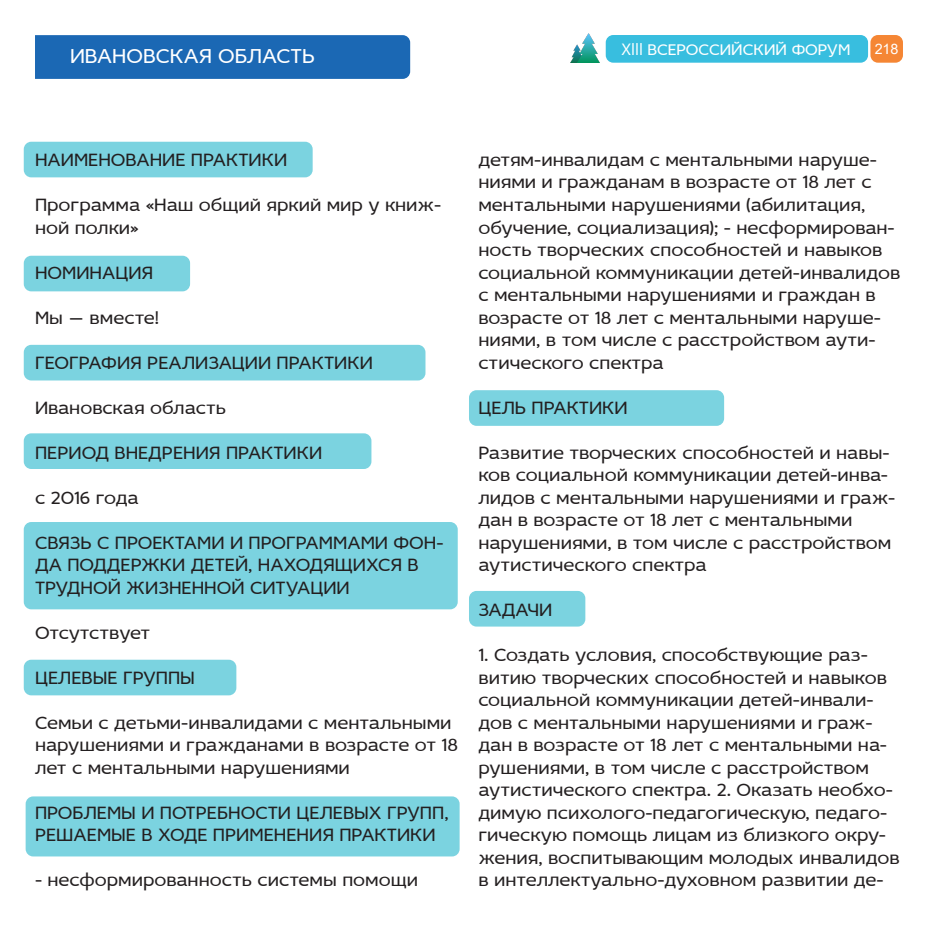
<style>
.page{position:relative;width:938px;height:938px;background:#fff}
.page>*{position:absolute;margin:0;border:0;box-sizing:border-box;transform-origin:0 0}
.t1{font:21.25px "Idealist Sans";color:#fff}
.t2{font:18.75px/22.5px "Idealist Sans";color:#231f20}
.t3{font:18.75px "Idealist Sans";letter-spacing:-.02em;color:#231f20}
.t4{font:16.25px "Idealist Sans";color:#fff}
.t5{font:14.38px "Arial";color:#fff}
</style>
<div class="page">
<div style="left:605px;top:35px;width:263px;height:28px;background:#38bedf;border-radius:8px"></div>
<div style="left:870px;top:35px;width:32px;height:28px;background:#f58634;border-radius:8px"></div>
<img style="left:571px;top:34px;width:29px;height:28px">
<div style="left:24px;top:142px;width:288px;height:35px;background:#7bd3e0;border-radius:8px"></div>
<div style="left:24px;top:256px;width:166px;height:35px;background:#7bd3e0;border-radius:8px"></div>
<div style="left:24px;top:345px;width:401px;height:35px;background:#7bd3e0;border-radius:8px"></div>
<div style="left:24px;top:433px;width:347px;height:36px;background:#7bd3e0;border-radius:8px"></div>
<div style="left:24px;top:659px;width:212px;height:36px;background:#7bd3e0;border-radius:8px"></div>
<div style="left:24px;top:522px;width:434px;height:87px;background:#7bd3e0;border-radius:7px"></div>
<div style="left:26px;top:796px;width:433px;height:60px;background:#7bd3e0;border-radius:8px"></div>
<div style="left:469px;top:390px;width:255px;height:36px;background:#7bd3e0;border-radius:8px"></div>
<div style="left:469px;top:591px;width:116px;height:35px;background:#7bd3e0;border-radius:8px"></div>
<div style="left:35px;top:35px;width:375px;height:44px;background:#1b68b4"></div>
<p class="t1" style="left:70px;top:45px;width:246px">ИВАНОВСКАЯ ОБЛАСТЬ</p>
<p class="t4" style="left:631px;top:40px;width:221px">●●● ВСЕРОССИЙСКИЙ ФОРУМ</p>
<p class="t5" style="left:874px;top:39px;width:25px">218</p>
<p class="t2" style="left:35px;top:149px;width:254px">НАИМЕНОВАНИЕ ПРАКТИКИ</p>
<p class="t2" style="left:35px;top:194px;width:407px">Программа «Наш общий яркий мир у книж&shy;ной полки»</p>
<p class="t2" style="left:35px;top:261px;width:120px">НОМИНАЦИЯ</p>
<p class="t2" style="left:35px;top:306px;width:126px">Мы — вместе!</p>
<p class="t2" style="left:35px;top:351px;width:339px">ГЕОГРАФИЯ РЕАЛИЗАЦИИ ПРАКТИКИ</p>
<p class="t2" style="left:35px;top:396px;width:192px">Ивановская область</p>
<p class="t2" style="left:35px;top:441px;width:289px">ПЕРИОД ВНЕДРЕНИЯ ПРАКТИКИ</p>
<p class="t2" style="left:35px;top:486px;width:105px">с 2016 года</p>
<p class="t2" style="left:35px;top:531px;width:410px">СВЯЗЬ С ПРОЕКТАМИ И ПРОГРАММАМИ ФОН-<br>ДА ПОДДЕРЖКИ ДЕТЕЙ, НАХОДЯЩИХСЯ В<br>ТРУДНОЙ ЖИЗНЕННОЙ СИТУАЦИИ</p>
<p class="t3" style="left:35px;top:622px;width:117px">Отсутствует</p>
<p class="t2" style="left:35px;top:666px;width:161px">ЦЕЛЕВЫЕ ГРУППЫ</p>
<p class="t2" style="left:35px;top:711px;width:424px">Семьи с детьми-инвалидами с ментальными нарушениями и гражданами в возрасте от 18 лет с ментальными нарушениями</p>
<p class="t2" style="left:35px;top:801px;width:415px">ПРОБЛЕМЫ И ПОТРЕБНОСТИ ЦЕЛЕВЫХ ГРУПП,<br>РЕШАЕМЫЕ В ХОДЕ ПРИМЕНЕНИЯ ПРАКТИКИ</p>
<p class="t2" style="left:35px;top:869px;width:384px">- несформированность системы помощи</p>
<p class="t2" style="left:478px;top:149px;width:423px">детям-инвалидам с ментальными наруше&shy;ниями и гражданам в возрасте от 18 лет с ментальными нарушениями (абилитация, обучение, социализация); - несформирован&shy;ность творческих способностей и навыков социальной коммуникации детей-инвалидов с ментальными нарушениями и граждан в возрасте от 18 лет с ментальными наруше&shy;ниями, в том числе с расстройством аути&shy;стического спектра</p>
<p class="t2" style="left:478px;top:396px;width:151px">ЦЕЛЬ ПРАКТИКИ</p>
<p class="t2" style="left:478px;top:441px;width:418px">Развитие творческих способностей и навы&shy;ков социальной коммуникации детей-инва&shy;лидов с ментальными нарушениями и граж&shy;дан в возрасте от 18 лет с ментальными нарушениями, в том числе с расстройством аутистического спектра</p>
<p class="t2" style="left:478px;top:599px;width:76px">ЗАДАЧИ</p>
<p class="t2" style="left:478px;top:644px;width:423px">1. Создать условия, способствующие раз&shy;витию творческих способностей и навыков социальной коммуникации детей-инвали&shy;дов с ментальными нарушениями и граж&shy;дан в возрасте от 18 лет с ментальными на&shy;рушениями, в том числе с расстройством аутистического спектра. 2. Оказать необхо&shy;димую психолого-педагогическую, педаго&shy;гическую помощь лицам из близкого окру&shy;жения, воспитывающим молодых инвалидов в интеллектуально-духовном развитии де-</p>
</div>
